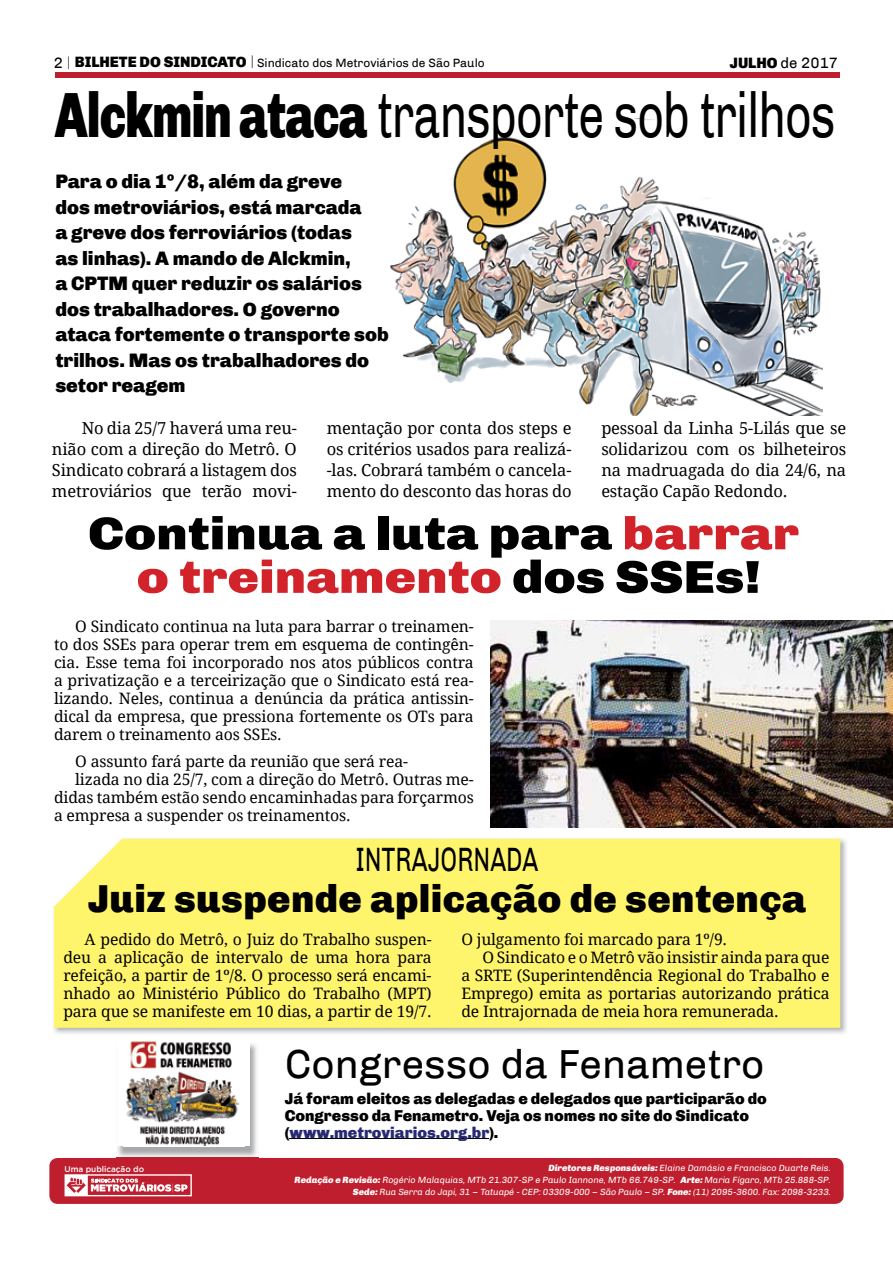
<style>
.page{position:relative;width:893px;height:1263px;background:#fff}
.page>*{position:absolute;margin:0;border:0;box-sizing:border-box;transform-origin:0 0}
.t1{font:63.9px "Chivo";letter-spacing:-.02em;color:#000;scale:.73 1}
.t2{font:900 46.2px/43.5px "Chivo";color:#000;text-align:center;scale:1.14 1}
.t3{font:40.5px "Chivo";color:#000}
.t4{font:900 39px "Chivo";letter-spacing:.01em;color:#000}
.t5{font:33.75px "Chivo";color:#000;scale:.72 1}
.t6{font:900 19.5px/25.5px "Chivo";color:#000}
.t7{font:16.5px/21px "Droid Serif";letter-spacing:-.01em;color:#000;text-align:justify}
.t8{font:15.75px/18px "Droid Serif";letter-spacing:-.01em;color:#000;text-align:justify}
.t9{font:900 15.75px/17px "Chivo";color:#000}
.t10{font:15px "Chivo";color:#000}
.t11{font:12px "Chivo";color:#000}
.t12{font:italic 9px/12px "Chivo";letter-spacing:-.005em;color:#fff;text-align:right}
.t13{font:500 8.25px "Gotham";letter-spacing:-.005em;color:#fff}
.s1{font-size:15px}
.s2{font-family:"Exo";font-weight:200;font-size:15px}
.s3{font-weight:900;font-size:15px}
.s4{font-weight:900}
.s5{color:#d2232a}
.s6{color:#282972}
</style>
<div class="page">
<img style="left:390px;top:118px;width:433px;height:297px">
<div style="left:55px;top:72px;width:785px;height:5px;background:#be1e2d"></div>
<div style="left:49px;top:1158px;width:795px;height:46px;background:#be1e2d;border-radius:9px"></div>
<svg style="left:65px;top:1174px;width:127px;height:22px"></svg>
<img style="left:116px;top:1043px;width:142px;height:115px">
<div style="left:117px;top:1039px;width:133px;height:107px;background:#fff"></div>
<img style="left:126px;top:1041px;width:114px;height:105px">
<img style="left:490px;top:620px;width:403px;height:207px">
<img style="left:54px;top:838px;width:793px;height:196px">
<div style="left:54px;top:839px;width:786px;height:189px;background:#fff56d"></div>
<hr style="left:290px;top:1138px;width:199px;height:1px;background:#000">
<p class="t11" style="left:54px;top:56px;width:432px"><span class="s1">2</span> <span class="s2">|</span> <span class="s3">BILHETE DO SINDICATO</span> <span class="s2">|</span> Sindicato dos Metroviários de São Paulo</p>
<p class="t10" style="left:730px;top:54px;width:110px"><span class="s4">JULHO</span> de 2017</p>
<h1 class="t1" style="left:55px;top:78px;width:1071px"><span class="s4">Alckmin ataca</span> transporte sob trilhos</h1>
<p class="t6" style="left:55px;top:169px;width:335px">Para o dia 1º/8, além da greve<br>dos metroviários, está marcada<br>a greve dos ferroviários (todas<br>as linhas). A mando de Alckmin,<br>a CPTM quer reduzir os salários dos trabalhadores. O governo ataca fortemente o transporte sob trilhos. Mas os trabalhadores do setor reagem</p>
<p class="t7" style="left:52px;top:417px;width:246px;text-indent:30px">No dia 25/7 haverá uma reu&shy;nião com a direção do Metrô. O Sindicato cobrará a listagem dos metroviários que terão movi-</p>
<p class="t7" style="left:327px;top:417px;width:246px">mentação por conta dos steps e os critérios usados para realizá--las. Cobrará também o cancela&shy;mento do desconto das horas do</p>
<p class="t7" style="left:601px;top:417px;width:246px">pessoal da Linha 5-Lilás que se solidarizou com os bilheteiros na madruagada do dia 24/6, na estação Capão Redondo.</p>
<h2 class="t2" style="left:88px;top:512px;width:625px">Continua a luta para <span class="s5">barrar o treinamento</span> dos SSEs!</h2>
<p class="t8" style="left:54px;top:617px;width:421px;text-indent:21px">O Sindicato continua na luta para barrar o treinamen&shy;to dos SSEs para operar trem em esquema de contingên&shy;cia. Esse tema foi incorporado nos atos públicos contra a privatização e a terceirização que o Sindicato está rea&shy;lizando. Neles, continua a denúncia da prática antissin&shy;dical da empresa, que pressiona fortemente os OTs para darem o treinamento aos SSEs.</p>
<p class="t8" style="left:75px;top:752px;width:334px">O assunto fará parte da reunião que será rea-</p>
<p class="t8" style="left:75px;top:770px;width:400px">lizada no dia 25/7, com a direção do Metrô. Outras me-</p>
<p class="t8" style="left:54px;top:788px;width:421px">didas também estão sendo encaminhadas para forçarmos</p>
<p class="t8" style="left:54px;top:806px;width:298px">a empresa a suspender os treinamentos.</p>
<h3 class="t5" style="left:356px;top:840px;width:255px">INTRAJORNADA</h3>
<h3 class="t4" style="left:88px;top:875px;width:720px">Juiz suspende aplicação de sentença</h3>
<p class="t8" style="left:63px;top:929px;width:370px;text-indent:21px">A pedido do Metrô, o Juiz do Trabalho suspen&shy;deu a aplicação de intervalo de uma hora para refeição, a partir de 1º/8. O processo será encami&shy;nhado ao Ministério Público do Trabalho (MPT) para que se manifeste em 10 dias, a partir de 19/7.</p>
<p class="t8" style="left:461px;top:929px;width:267px">O julgamento foi marcado para 1º/9.</p>
<p class="t8" style="left:483px;top:947px;width:348px">O Sindicato e o Metrô vão insistir ainda para que</p>
<p class="t8" style="left:461px;top:965px;width:370px">a SRTE (Superintendência Regional do Trabalho e</p>
<p class="t8" style="left:461px;top:983px;width:370px">Emprego) emita as portarias autorizando prática</p>
<p class="t8" style="left:461px;top:1001px;width:319px">de Intrajornada de meia hora remunerada.</p>
<h3 class="t3" style="left:285px;top:1040px;width:481px">Congresso da Fenametro</h3>
<p class="t13" style="left:65px;top:1164px;width:81px">Uma publicação do</p>
<p class="t9" style="left:285px;top:1090px;width:484px">Já foram eleitos as delegadas e delegados que participarão do<br>Congresso da Fenametro. Veja os nomes no site do Sindicato (<span class="s6">www.metroviarios.org.br</span>).</p>
<p class="t12" style="left:295px;top:1161px;width:538px"><span class="s4">Diretores Responsáveis:</span> Elaine Damásio e Francisco Duarte Reis.<br><span class="s4">Redação e Revisão:</span> Rogério Malaquias, MTb 21.307-SP e Paulo Iannone, MTb 66.749-SP. <span class="s4">Arte:</span> Maria Fígaro, MTb 25.888-SP.<br><span class="s4">Sede:</span> Rua Serra do Japi, 31 – Tatuapé - CEP: 03309-000 – São Paulo – SP. <span class="s4">Fone:</span> (11) 2095-3600. Fax: 2098-3233.</p>
</div>
